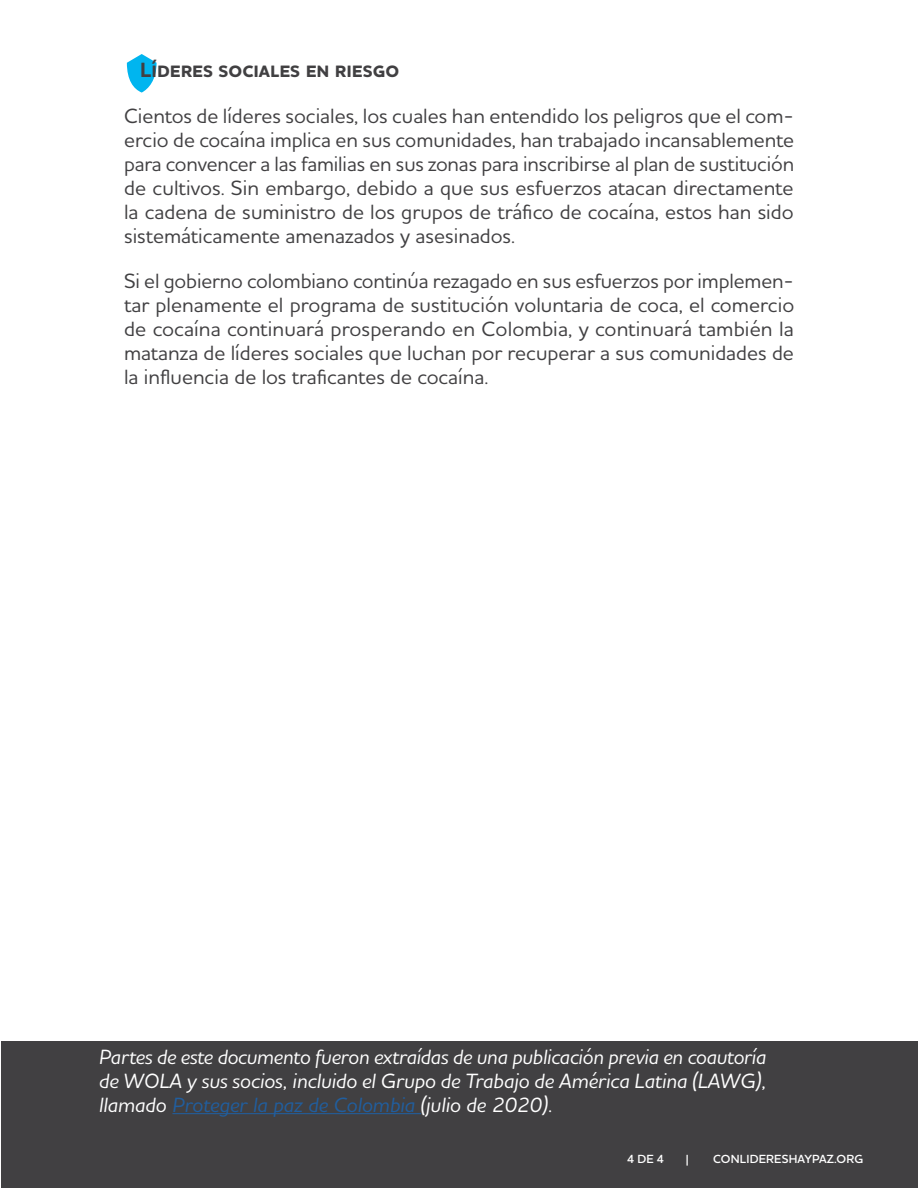
<style>
.page{position:relative;width:918px;height:1188px;background:#fff}
.page>*{position:absolute;margin:0;border:0;box-sizing:border-box;transform-origin:0 0}
.t1{font:500 21px/24px "Houschka Pro";color:#414042;text-align:justify}
.t2{font:italic 500 21px/24px "Houschka Pro";color:#fff;text-align:justify}
.t3{font:700 21px "Houschka Pro";color:#414042}
.t4{font:600 12px "Houschka Pro";letter-spacing:.015em;color:#fff}
.s1{color:#215e9e}
</style>
<div class="page">
<div style="left:2px;top:1041px;width:916px;height:147px;background:#414042"></div>
<hr style="left:172px;top:1113px;width:249px;height:1px;background:#215e9e">
<svg style="left:127px;top:54px;width:30px;height:39px"></svg>
<p class="t3" style="left:140px;top:57px;width:261px">Líderes sociales en riesgo</p>
<p class="t1" style="left:124px;top:103px;width:672px">Cientos de líderes sociales, los cuales han entendido los peligros que el com&shy;ercio de cocaína implica en sus comunidades, han trabajado incansablemente para convencer a las familias en sus zonas para inscribirse al plan de sustitución de cultivos. Sin embargo, debido a que sus esfuerzos atacan directamente la cadena de suministro de los grupos de tráfico de cocaína, estos han sido sistemáticamente amenazados y asesinados.</p>
<p class="t1" style="left:124px;top:268px;width:672px">Si el gobierno colombiano continúa rezagado en sus esfuerzos por implemen&shy;tar plenamente el programa de sustitución voluntaria de coca, el comercio de cocaína continuará prosperando en Colombia, y continuará también la matanza de líderes sociales que luchan por recuperar a sus comunidades de la influencia de los traficantes de cocaína.</p>
<p class="t2" style="left:99px;top:1044px;width:669px">Partes de este documento fueron extraídas de una publicación previa en coautoría de WOLA y sus socios, incluido el Grupo de Trabajo de América Latina (LAWG), llamado <span class="s1">Proteger la paz de Colombia</span> (julio de 2020).</p>
<p class="t4" style="left:627px;top:1151px;width:39px">4 DE 4</p>
<p class="t4" style="left:686px;top:1151px;width:4px">|</p>
<p class="t4" style="left:713px;top:1151px;width:152px">CONLIDERESHAYPAZ.ORG</p>
</div>
